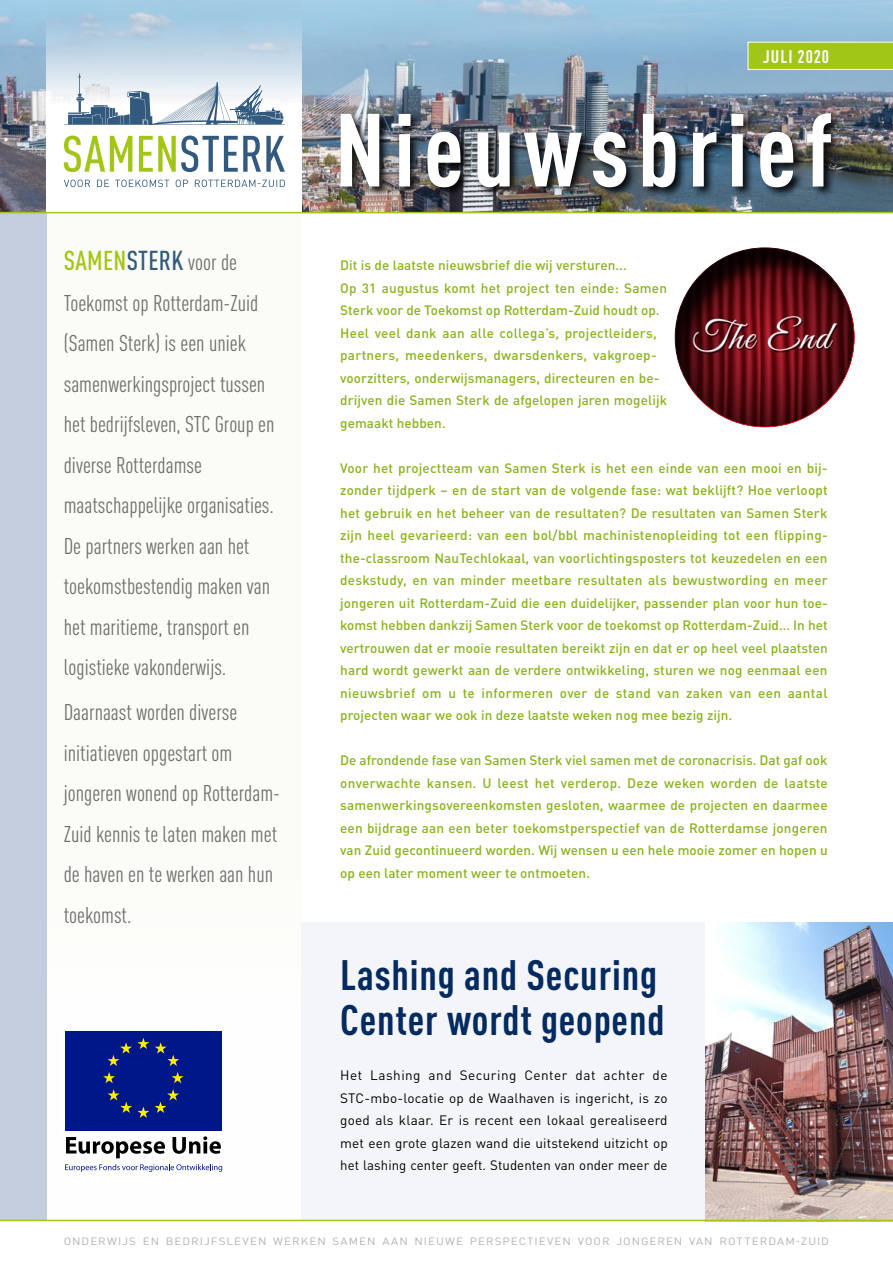
<style>
.page{position:relative;width:893px;height:1263px;background:#fff}
.page>*{position:absolute;margin:0;border:0;box-sizing:border-box;transform-origin:0 0}
.t1{font:700 condensed 102px "DINOT";letter-spacing:.085em;color:#fff}
.t2{font:700 condensed 42px/45px "DINOT";letter-spacing:.02em;color:#042b60}
.t3{font:condensed 22.5px/40.5px "DINOT";color:#706f6f}
.t4{font:700 condensed 18px "DINOT";letter-spacing:.055em;color:#fff}
.t5{font:500 13.5px/22.5px "DINOT";letter-spacing:.01em;color:#8ab31d}
.t6{font:13.5px/22.5px "DINOT";letter-spacing:.005em;color:#000;text-align:justify}
.t7{font:10.5px "DINOT";letter-spacing:.085em;color:#b3b2b2;scale:1.1 1}
.s1{font-weight:500;font-size:27px;color:#a2c617}
.s2{font-weight:500;font-size:27px;color:#325a7e}
</style>
<div class="page">
<div style="left:48px;top:0;width:254px;height:1220px;background:#fbfcf6"></div>
<img style="left:0;top:0;width:893px;height:212px">
<div style="left:338px;top:111px;width:505px;height:88px;background:#000;opacity:.9"></div>
<svg style="left:747px;top:41px;width:146px;height:29px;background:#a8c92d"></svg>
<div style="left:302px;top:923px;width:591px;height:298px;background:#f3f5f9"></div>
<svg style="left:47px;top:0;width:255px;height:212px"></svg>
<div style="left:0;top:213px;width:47px;height:1007px;background:#c4cddd"></div>
<img style="left:706px;top:923px;width:187px;height:297px">
<hr style="left:0;top:1220px;width:893px;height:1px;background:#a2c617">
<hr style="left:0;top:212px;width:893px;height:1px;background:#a2c617">
<svg style="left:64px;top:136px;width:221px;height:36px"></svg>
<svg style="left:64px;top:180px;width:221px;height:7px"></svg>
<svg style="left:64px;top:71px;width:221px;height:54px"></svg>
<div style="left:62px;top:1032px;width:163px;height:150px;background:#fff"></div>
<svg style="left:65px;top:1164px;width:157px;height:8px"></svg>
<svg style="left:66px;top:1137px;width:99px;height:21px"></svg>
<svg style="left:172px;top:1136px;width:49px;height:18px"></svg>
<svg style="left:65px;top:1130px;width:157px;height:1px"></svg>
<div style="left:65px;top:1032px;width:157px;height:98px;background:#001789"></div>
<svg style="left:172px;top:1072px;width:12px;height:11px"></svg>
<svg style="left:155px;top:1089px;width:24px;height:24px"></svg>
<svg style="left:155px;top:1042px;width:24px;height:24px"></svg>
<svg style="left:103px;top:1072px;width:12px;height:11px"></svg>
<svg style="left:108px;top:1089px;width:41px;height:29px"></svg>
<svg style="left:107px;top:1038px;width:42px;height:28px"></svg>
<div style="left:662px;top:238px;width:205px;height:190px;background:#000;opacity:.8"></div>
<h3 class="t4" style="left:763px;top:45px;width:68px">JULI 2020</h3>
<p class="t3" style="left:64px;top:242px;width:212px"><span class="s1">SAMEN</span><span class="s2">STERK</span> voor de<br>Toekomst op Rotterdam-Zuid (Samen Sterk) is een uniek samenwerkingsproject tussen het bedrijfsleven, STC Group en diverse Rotterdamse maatschappelijke organisaties.<br>De partners werken aan het toekomstbestendig maken van het maritieme, transport en logistieke vakonderwijs.</p>
<h3 class="t3" style="left:64px;top:692px;width:218px">Daarnaast worden diverse initiatieven opgestart om jongeren wonend op Rotterdam-<br>Zuid kennis te laten maken met de haven en te werken aan hun toekomst.</h3>
<h1 class="t1" style="left:334px;top:88px;width:500px">Nieuwsbrief</h1>
<p class="t5" style="left:340px;top:254px;width:328px">Dit is de laatste nieuwsbrief die wij versturen...<br>Op 31 augustus komt het project ten einde: Samen Sterk voor de Toekomst op Rotterdam-Zuid houdt op.<br>Heel veel dank aan alle collega’s, projectleiders, partners, meedenkers, dwarsdenkers, vakgroep&shy;voorzitters, onderwijsmanagers, directeuren en be&shy;drijven die Samen Sterk de afgelopen jaren mogelijk gemaakt hebben.</p>
<p class="t5" style="left:340px;top:456px;width:489px">Voor het projectteam van Samen Sterk is het een einde van een mooi en bij&shy;zonder tijdperk – en de start van de volgende fase: wat beklijft? Hoe verloopt het gebruik en het beheer van de resultaten? De resultaten van Samen Sterk zijn heel gevarieerd: van een bol/bbl machinistenopleiding tot een flipping&shy;the-classroom NauTechlokaal, van voorlichtingsposters tot keuzedelen en een deskstudy, en van minder meetbare resultaten als bewustwording en meer jongeren uit Rotterdam-Zuid die een duidelijker, passender plan voor hun toe&shy;komst hebben dankzij Samen Sterk voor de toekomst op Rotterdam-Zuid… In het vertrouwen dat er mooie resultaten bereikt zijn en dat er op heel veel plaatsten hard wordt gewerkt aan de verdere ontwikkeling, sturen we nog eenmaal een nieuwsbrief om u te informeren over de stand van zaken van een aantal projecten waar we ook in deze laatste weken nog mee bezig zijn.</p>
<p class="t5" style="left:340px;top:749px;width:489px;text-align:justify">De afrondende fase van Samen Sterk viel samen met de coronacrisis. Dat gaf ook onverwachte kansen. U leest het verderop. Deze weken worden de laatste samenwerkingsovereenkomsten gesloten, waarmee de projecten en daarmee een bijdrage aan een beter toekomstperspectief van de Rotterdamse jongeren van Zuid gecontinueerd worden. Wij wensen u een hele mooie zomer en hopen u op een later moment weer te ontmoeten.</p>
<h2 class="t2" style="left:340px;top:952px;width:326px">Lashing and Securing<br>Center wordt geopend</h2>
<p class="t6" style="left:340px;top:1064px;width:329px">Het Lashing and Securing Center dat achter de STC-mbo-locatie op de Waalhaven is ingericht, is zo goed als klaar. Er is recent een lokaal gerealiseerd met een grote glazen wand die uitstekend uitzicht op het lashing center geeft. Studenten van onder meer de</p>
<p class="t7" style="left:64px;top:1234px;width:697px">ONDERWIJS EN BEDRIJFSLEVEN WERKEN SAMEN AAN NIEUWE PERSPECTIEVEN VOOR JONGEREN VAN ROTTERDAM-ZUID</p>
</div>
